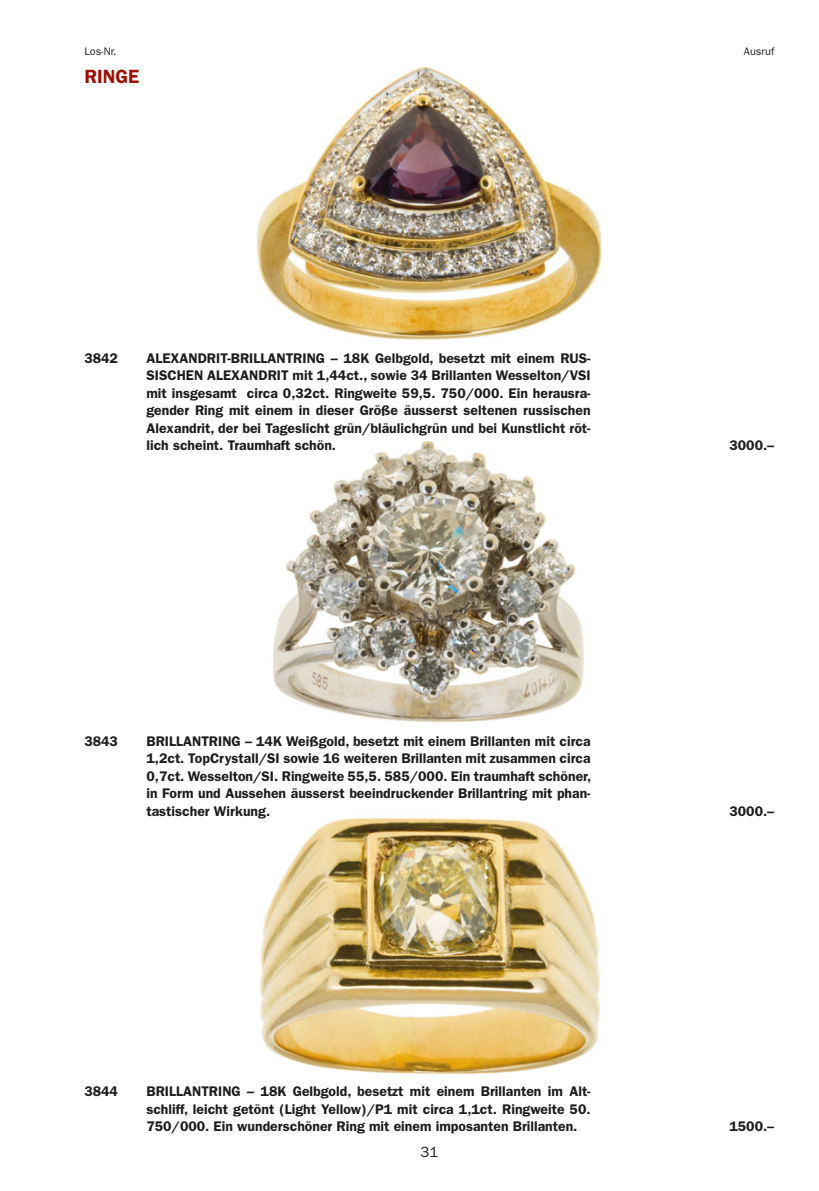
<style>
.page{position:relative;width:819px;height:1191px;background:#fff}
.page>*{position:absolute;margin:0;border:0;box-sizing:border-box;transform-origin:0 0}
.t1{font:600 19.25px "ITC Franklin Gothic Std";color:#9c1006}
.t2{font:14.88px "ITC Franklin Gothic Std";color:#1d1d1b}
.t3{font:600 14px/17.5px "ITC Franklin Gothic Std";color:#1d1d1b;text-align:justify}
.t4{font:10.85px "ITC Franklin Gothic Std";color:#1d1d1b}
</style>
<div class="page">
<img style="left:256px;top:66px;width:346px;height:275px">
<img style="left:273px;top:441px;width:311px;height:281px">
<img style="left:260px;top:818px;width:341px;height:258px">
<p class="t4" style="left:84px;top:45px;width:34px">Los-Nr.</p>
<p class="t4" style="left:743px;top:45px;width:32px">Ausruf</p>
<h1 class="t1" style="left:84px;top:65px;width:57px">RINGE</h1>
<p class="t3" style="left:84px;top:349px;width:35px">3842</p>
<p class="t3" style="left:146px;top:349px;width:445px">ALEXANDRIT-BRILLANTRING – 18K Gelbgold, besetzt mit einem RUS-SISCHEN ALEXANDRIT mit 1,44ct., sowie 34 Brillanten Wesselton/VSI mit insgesamt circa 0,32ct. Ringweite 59,5. 750/000. Ein herausra&shy;gender Ring mit einem in dieser Größe äusserst seltenen russischen Alexandrit, der bei Tageslicht grün/bläulichgrün und bei Kunstlicht röt&shy;lich scheint. Traumhaft schön.</p>
<p class="t3" style="left:84px;top:732px;width:35px">3843</p>
<p class="t3" style="left:146px;top:732px;width:446px">BRILLANTRING – 14K Weißgold, besetzt mit einem Brillanten mit circa 1,2ct. TopCrystall/SI sowie 16 weiteren Brillanten mit zusammen circa 0,7ct. Wesselton/SI. Ringweite 55,5. 585/000. Ein traumhaft schöner, in Form und Aussehen äusserst beeindruckender Brillantring mit phan&shy;tastischer Wirkung.</p>
<p class="t3" style="left:84px;top:1082px;width:35px">3844</p>
<p class="t3" style="left:146px;top:1082px;width:445px">BRILLANTRING – 18K Gelbgold, besetzt mit einem Brillanten im Alt&shy;schliff, leicht getönt (Light Yellow)/P1 mit circa 1,1ct. Ringweite 50.<br>750/000. Ein wunderschöner Ring mit einem imposanten Brillanten.</p>
<p class="t2" style="left:420px;top:1143px;width:19px">31</p>
<p class="t3" style="left:729px;top:437px;width:46px">3000.–</p>
<p class="t3" style="left:729px;top:802px;width:46px">3000.–</p>
<p class="t3" style="left:729px;top:1117px;width:46px">1500.–</p>
</div>
